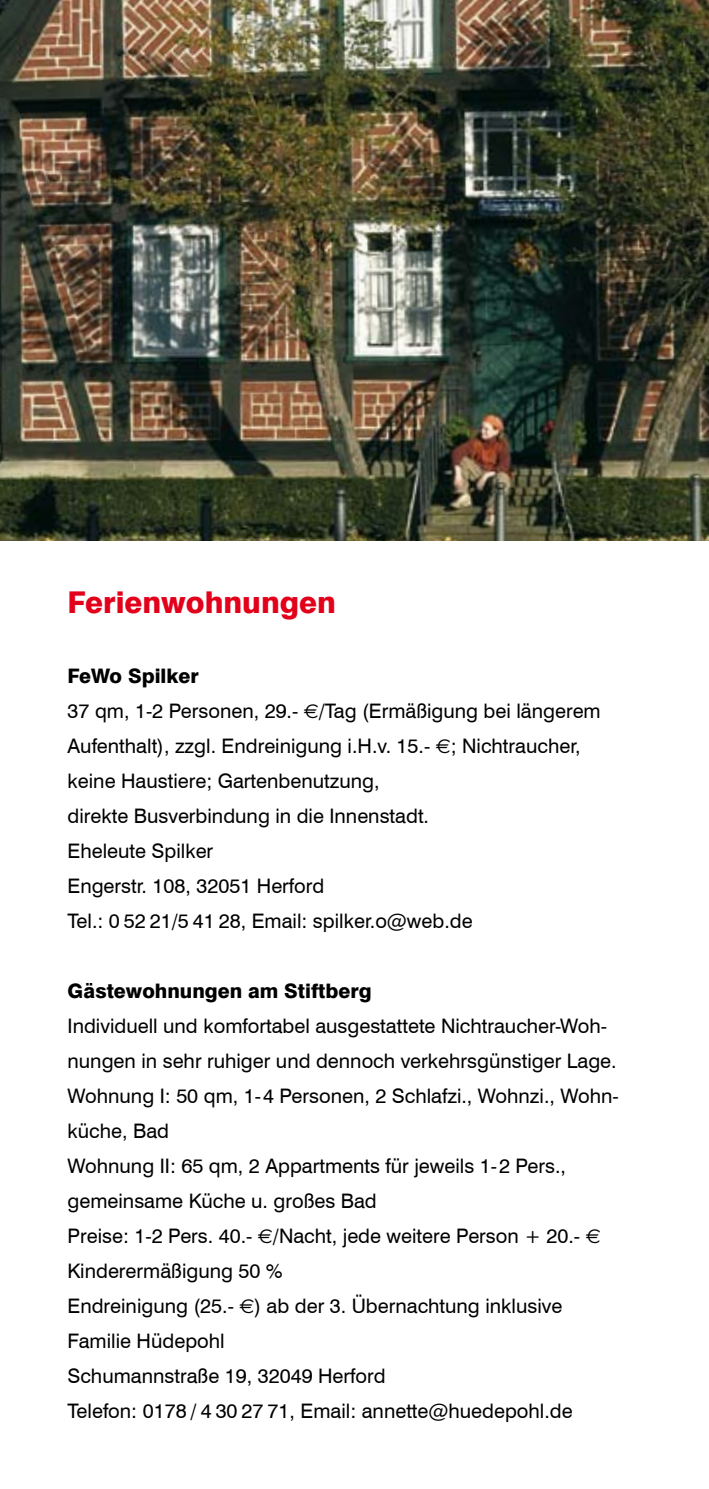
<style>
.page{position:relative;width:709px;height:1489px;background:#fff}
.page>*{position:absolute;margin:0;border:0;box-sizing:border-box;transform-origin:0 0}
.t1{font:800 30px "Swiss 721 BT";color:#e2001a}
.t2{font:20px/35px "Swiss 721 BT";color:#000}
.t3{font:800 20px "Swiss 721 BT";color:#000}
.s1{font-weight:800}
.s2{font-family:"Euro Sans"}
</style>
<div class="page">
<img style="left:0;top:0;width:709px;height:540px">
<h1 class="t1" style="left:68px;top:583px;width:270px">Ferienwohnungen</h1>
<p class="t2" style="left:68px;top:658px;width:534px"><span class="s1">FeWo Spilker<br></span>37 qm, 1-2 Personen, 29.- <span class="s2">€</span>/Tag (Ermäßigung bei längerem Aufenthalt), zzgl. Endreinigung i.H.v. 15.- <span class="s2">€</span>; Nichtraucher, keine Haustiere; Gartenbenutzung,<br>direkte Busverbindung in die Innenstadt.<br>Eheleute Spilker<br>Engerstr. 108, 32051 Herford<br>Tel.: 0 52 21/5 41 28, Email: spilker.o@web.de</p>
<p class="t3" style="left:68px;top:978px;width:306px">Gästewohnungen am Stiftberg</p>
<p class="t2" style="left:68px;top:1008px;width:552px">Individuell und komfortabel ausgestattete Nichtraucher-Woh&shy;nungen in sehr ruhiger und dennoch verkehrsgünstiger Lage.<br>Wohnung I: 50 qm, 1-4 Personen, 2 Schlafzi., Wohnzi., Wohn&shy;küche, Bad<br>Wohnung II: 65 qm, 2 Appartments für jeweils 1-2 Pers., gemeinsame Küche u. großes Bad<br>Preise: 1-2 Pers. 40.- <span class="s2">€</span>/Nacht, jede weitere Person + 20.- <span class="s2">€ </span>Kinderermäßigung 50 %<br>Endreinigung (25.- <span class="s2">€</span>) ab der 3. Übernachtung inklusive Familie Hüdepohl<br>Schumannstraße 19, 32049 Herford<br>Telefon: 0178 / 4 30 27 71, Email: annette@huedepohl.de</p>
</div>
